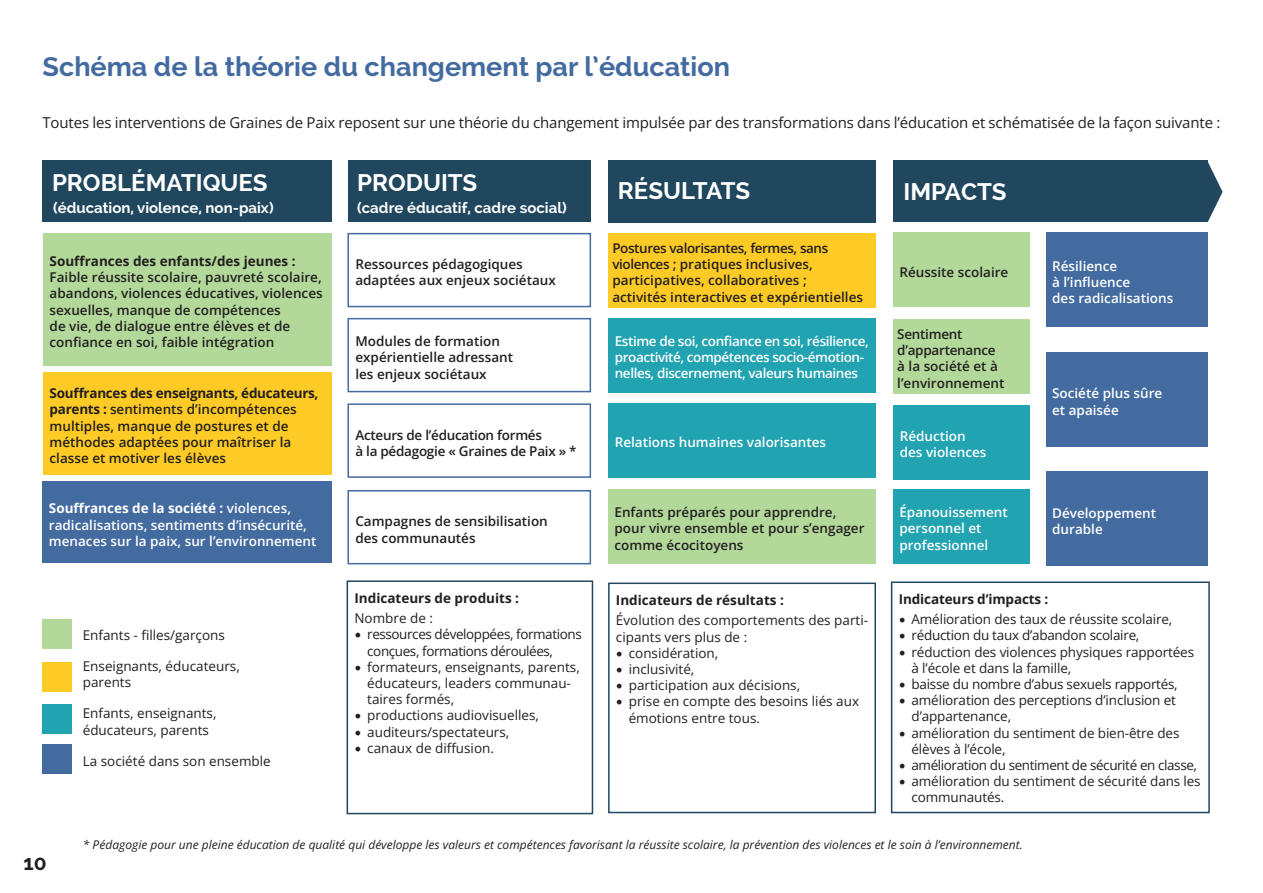
<style>
.page{position:relative;width:1263px;height:893px;background:#fff}
.page>*{position:absolute;margin:0;border:0;box-sizing:border-box;transform-origin:0 0}
.t1{font:700 27px "Raleway";color:#436ba0}
.t2{font:700 24px "Raleway";color:#fff}
.t3{font:700 21px "Raleway";color:#231f20}
.t4{font:15px "Open Sans";letter-spacing:-.01em;color:#231f20}
.t5{font:700 15px "Raleway";color:#fff}
.t6{font:600 13.5px/16.2px "Open Sans";color:#231f20}
.t7{font:13.5px/16.2px "Open Sans";letter-spacing:-.01em;color:#231f20}
.t8{font:600 13.5px/16.2px "Open Sans";color:#fff}
.t9{font:600 13.5px/16.2px "Open Sans";letter-spacing:-.03em;color:#fff}
.t10{font:13.5px/16.2px "Open Sans";letter-spacing:-.03em;color:#231f20}
.t11{font:700 13.5px "Open Sans";color:#231f20}
.t12{font:600 13.5px/16.2px "Open Sans";letter-spacing:-.02em;color:#231f20}
.t13{font:italic 12px "Open Sans";color:#231f20}
.s1{font-weight:700}
.s2{font-family:"Minion Pro";font-size:18px}
</style>
<div class="page">
<div style="left:43px;top:161px;width:289px;height:61px;background:#20475e"></div>
<div style="left:608px;top:161px;width:268px;height:62px;background:#20475e"></div>
<div style="left:893px;top:161px;width:315px;height:61px;background:#20475e"></div>
<div style="left:43px;top:233px;width:289px;height:133px;background:#b3d99a"></div>
<div style="left:43px;top:372px;width:289px;height:102px;background:#fecb26"></div>
<div style="left:43px;top:481px;width:289px;height:82px;background:#436ba0"></div>
<div style="left:608px;top:233px;width:268px;height:74px;background:#fecb26"></div>
<div style="left:608px;top:318px;width:268px;height:74px;background:#21a3b2"></div>
<div style="left:608px;top:403px;width:268px;height:74px;background:#21a3b2"></div>
<div style="left:608px;top:489px;width:268px;height:74px;background:#b3d99a"></div>
<div style="left:893px;top:233px;width:137px;height:74px;background:#b3d99a"></div>
<div style="left:893px;top:319px;width:137px;height:74px;background:#b3d99a"></div>
<div style="left:893px;top:405px;width:137px;height:74px;background:#21a3b2"></div>
<div style="left:893px;top:489px;width:137px;height:74px;background:#21a3b2"></div>
<svg style="left:1208px;top:162px;width:14px;height:60px"></svg>
<div style="left:349px;top:161px;width:242px;height:61px;background:#20475e"></div>
<div style="left:347px;top:233px;width:244px;height:74px;border:2px solid #436ba0"></div>
<div style="left:347px;top:318px;width:244px;height:74px;border:2px solid #436ba0"></div>
<div style="left:347px;top:403px;width:244px;height:75px;border:2px solid #436ba0"></div>
<div style="left:347px;top:490px;width:244px;height:74px;border:2px solid #436ba0"></div>
<div style="left:347px;top:580px;width:246px;height:234px;border:2px solid #20475e"></div>
<div style="left:608px;top:583px;width:268px;height:230px;border:2px solid #20475e"></div>
<div style="left:891px;top:581px;width:319px;height:232px;border:2px solid #20475e"></div>
<div style="left:1046px;top:233px;width:162px;height:94px;background:#436ba0"></div>
<div style="left:1046px;top:352px;width:162px;height:94px;background:#436ba0"></div>
<div style="left:1046px;top:471px;width:162px;height:95px;background:#436ba0"></div>
<div style="left:43px;top:619px;width:29px;height:29px;background:#b3d99a"></div>
<div style="left:43px;top:662px;width:29px;height:29px;background:#fecb26"></div>
<div style="left:43px;top:704px;width:29px;height:30px;background:#21a3b2"></div>
<div style="left:43px;top:744px;width:29px;height:30px;background:#436ba0"></div>
<p class="t1" style="left:43px;top:51px;width:689px">Schéma de la théorie du changement par l’éducation</p>
<p class="t4" style="left:43px;top:112px;width:1179px">Toutes les interventions de Graines de Paix reposent sur une théorie du changement impulsée par des transformations dans l’éducation et schématisée de la façon suivante :</p>
<p class="t2" style="left:52px;top:168px;width:217px">PROBLÉMATIQUES</p>
<p class="t2" style="left:357px;top:168px;width:122px">PRODUITS</p>
<p class="t5" style="left:357px;top:199px;width:211px">(cadre éducatif, cadre social)</p>
<p class="t5" style="left:53px;top:199px;width:222px">(éducation, violence, non-paix)</p>
<p class="t6" style="left:50px;top:253px;width:275px"><span class="s1">Souffrances des enfants/des jeunes :<br></span>Faible réussite scolaire, pauvreté scolaire, abandons, violences éducatives, violences sexuelles, manque de compétences<br>de vie, de dialogue entre élèves et de confiance en soi, faible intégration</p>
<p class="t6" style="left:50px;top:385px;width:270px"><span class="s1">Souffrances des enseignants, éducateurs, parents :</span> sentiments d’incompétences multiples, manque de postures et de méthodes adaptées pour maîtriser la classe et motiver les élèves</p>
<p class="t8" style="left:49px;top:500px;width:269px"><span class="s1">Souffrances de la société :</span> violences, radicalisations, sentiments d’insécurité, menaces sur la paix, sur l’environnement</p>
<p class="t7" style="left:83px;top:627px;width:144px">Enfants - filles/garçons</p>
<p class="t7" style="left:83px;top:658px;width:159px">Enseignants, éducateurs, parents</p>
<p class="t7" style="left:83px;top:705px;width:135px">Enfants, enseignants, éducateurs, parents</p>
<p class="t7" style="left:83px;top:752px;width:189px">La société dans son ensemble</p>
<p class="t6" style="left:355px;top:256px;width:202px">Ressources pédagogiques adaptées aux enjeux sociétaux</p>
<p class="t6" style="left:355px;top:333px;width:159px">Modules de formation expérientielle adressant</p>
<p class="t6" style="left:355px;top:365px;width:133px">les enjeux sociétaux</p>
<p class="t12" style="left:355px;top:426px;width:223px">Acteurs de l’éducation formés<br>à la pédagogie « Graines de Paix » *</p>
<p class="t6" style="left:355px;top:513px;width:194px">Campagnes de sensibilisation</p>
<p class="t6" style="left:355px;top:529px;width:122px">des communautés</p>
<p class="t11" style="left:354px;top:588px;width:166px">Indicateurs de produits :</p>
<p class="t7" style="left:354px;top:610px;width:80px">Nombre de :</p>
<p class="t10" style="left:367px;top:626px;width:216px;text-indent:-13px"><span class="s2">•</span> ressources développées, formations conçues, formations déroulées,</p>
<p class="t7" style="left:367px;top:658px;width:214px;text-indent:-13px"><span class="s2">•</span> formateurs, enseignants, parents, éducateurs, leaders communau&shy;taires formés,</p>
<p class="t7" style="left:354px;top:707px;width:186px"><span class="s2">•</span> productions audiovisuelles,</p>
<p class="t7" style="left:354px;top:723px;width:156px"><span class="s2">•</span> auditeurs/spectateurs,</p>
<p class="t7" style="left:354px;top:739px;width:141px"><span class="s2">•</span> canaux de diffusion.</p>
<p class="t2" style="left:618px;top:177px;width:134px">RÉSULTATS</p>
<p class="t2" style="left:904px;top:178px;width:104px">IMPACTS</p>
<p class="t6" style="left:612px;top:240px;width:217px">Postures valorisantes, fermes, sans violences ; pratiques inclusives, participatives, collaboratives ;</p>
<p class="t6" style="left:612px;top:288px;width:252px">activités interactives et expérientielles</p>
<p class="t9" style="left:615px;top:333px;width:255px">Estime de soi, confiance en soi, résilience, proactivité, compétences socio-émotion&shy;nelles, discernement, valeurs humaines</p>
<p class="t8" style="left:615px;top:434px;width:213px">Relations humaines valorisantes</p>
<p class="t6" style="left:614px;top:504px;width:252px">Enfants préparés pour apprendre, pour vivre ensemble et pour s’engager comme écocitoyens</p>
<p class="t6" style="left:899px;top:264px;width:111px">Réussite scolaire</p>
<p class="t6" style="left:897px;top:326px;width:109px">Sentiment d’appartenance à la société et à l’environnement</p>
<p class="t8" style="left:900px;top:428px;width:88px">Réduction des violences</p>
<p class="t8" style="left:899px;top:504px;width:110px">Épanouissement personnel et professionnel</p>
<p class="t8" style="left:1052px;top:258px;width:123px">Résilience<br>à l’influence<br>des radicalisations</p>
<p class="t8" style="left:1052px;top:385px;width:112px">Société plus sûre et apaisée</p>
<p class="t8" style="left:1052px;top:504px;width:105px">Développement durable</p>
<p class="t11" style="left:616px;top:590px;width:169px">Indicateurs de résultats :</p>
<p class="t7" style="left:616px;top:612px;width:254px">Évolution des comportements des parti&shy;cipants vers plus de :</p>
<p class="t7" style="left:616px;top:644px;width:104px"><span class="s2">•</span> considération,</p>
<p class="t7" style="left:616px;top:661px;width:80px"><span class="s2">•</span> inclusivité,</p>
<p class="t7" style="left:616px;top:677px;width:186px"><span class="s2">•</span> participation aux décisions,</p>
<p class="t7" style="left:629px;top:693px;width:232px;text-indent:-13px"><span class="s2">•</span> prise en compte des besoins liés aux émotions entre tous.</p>
<p class="t11" style="left:899px;top:589px;width:151px">Indicateurs d’impacts :</p>
<p class="t7" style="left:899px;top:611px;width:275px"><span class="s2">•</span> Amélioration des taux de réussite scolaire,</p>
<p class="t7" style="left:899px;top:627px;width:242px"><span class="s2">•</span> réduction du taux d’abandon scolaire,</p>
<p class="t7" style="left:911px;top:643px;width:284px;text-indent:-13px"><span class="s2">•</span> réduction des violences physiques rapportées à l’école et dans la famille,</p>
<p class="t7" style="left:899px;top:676px;width:280px"><span class="s2">•</span> baisse du nombre d’abus sexuels rapportés,</p>
<p class="t7" style="left:911px;top:692px;width:266px;text-indent:-13px"><span class="s2">•</span> amélioration des perceptions d’inclusion et d’appartenance,</p>
<p class="t7" style="left:911px;top:724px;width:269px;text-indent:-13px"><span class="s2">•</span> amélioration du sentiment de bien-être des élèves à l’école,</p>
<p class="t10" style="left:899px;top:757px;width:300px"><span class="s2">•</span> amélioration du sentiment de sécurité en classe,</p>
<p class="t7" style="left:911px;top:773px;width:291px;text-indent:-13px"><span class="s2">•</span> amélioration du sentiment de sécurité dans les communautés.</p>
<h3 class="t3" style="left:23px;top:851px;width:25px">10</h3>
<p class="t13" style="left:83px;top:837px;width:941px">* Pédagogie pour une pleine éducation de qualité qui développe les valeurs et compétences favorisant la réussite scolaire, la prévention des violences et le soin à l’environnement.</p>
</div>
